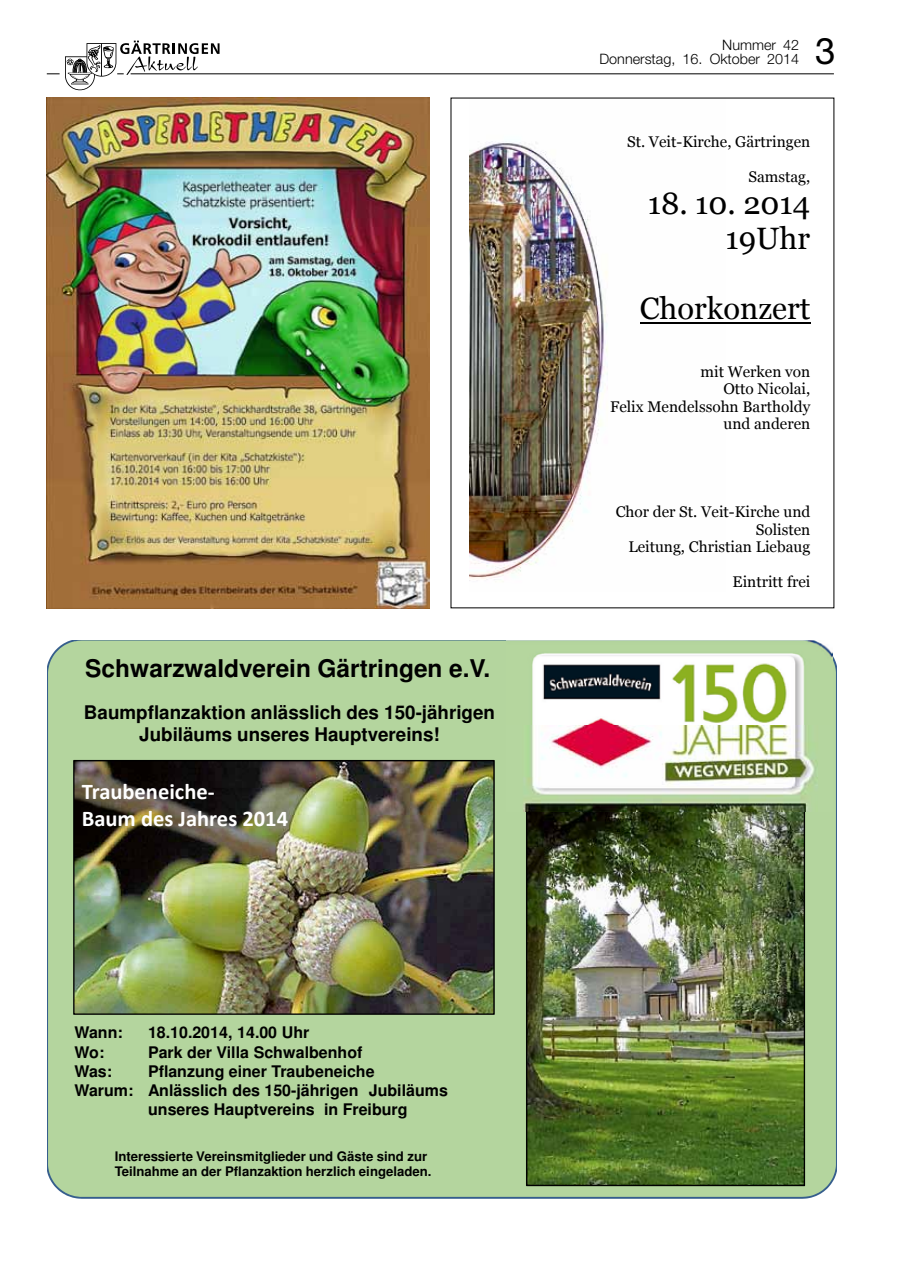
<style>
.page{position:relative;width:902px;height:1280px;background:#fff}
.page>*{position:absolute;margin:0;border:0;box-sizing:border-box;transform-origin:0 0}
.t1{font:36.75px "Helvetica Neue";color:#000}
.t2{font:30.9px/35.1px "Georgia";color:#000;text-align:right}
.t3{font:700 24.45px "Helvetica";color:#000}
.t4{font:700 22.5px/27px "Calibri";color:#fff}
.t5{font:700 18.75px/22.5px "Helvetica";color:#000;text-align:center}
.t6{font:700 16.05px "Helvetica";color:#000}
.t7{font:15.45px/17.5px "Georgia";color:#000;text-align:right}
.t8{font:300 14.4px/13.5px "Helvetica Neue";color:#000;text-align:right}
.t9{font:700 13.2px/15.8px "Helvetica";color:#000}
</style>
<div class="page">
<hr style="left:117px;top:73px;width:716px;height:1px;background:#000">
<svg style="left:47px;top:41px;width:172px;height:49px"></svg>
<img style="left:47px;top:98px;width:382px;height:510px">
<img style="left:469px;top:142px;width:256px;height:440px">
<hr style="left:639px;top:322px;width:171px;height:1px;background:#000">
<div style="left:47px;top:640px;width:789px;height:559px;background:#b4d59e"></div>
<img style="left:526px;top:811px;width:279px;height:375px">
<img style="left:507px;top:640px;width:325px;height:171px">
<img style="left:73px;top:760px;width:421px;height:255px">
<h3 class="t3" style="left:85px;top:659px;width:406px">Schwarzwaldverein Gärtringen e.V.</h3>
<p class="t5" style="left:84px;top:703px;width:412px">Baumpflanzaktion anlässlich des 150-jährigen<br>Jubiläums unseres Hauptvereins!</p>
<h3 class="t4" style="left:82px;top:778px;width:208px">Traubeneiche-<br>Baum des Jahres 2014</h3>
<p class="t6" style="left:74px;top:1026px;width:50px">Wann:</p>
<p class="t6" style="left:148px;top:1026px;width:163px">18.10.2014, 14.00 Uhr</p>
<p class="t6" style="left:74px;top:1046px;width:31px">Wo:</p>
<p class="t6" style="left:148px;top:1046px;width:216px">Park der Villa Schwalbenhof</p>
<p class="t6" style="left:74px;top:1065px;width:39px">Was:</p>
<p class="t6" style="left:148px;top:1065px;width:228px">Pflanzung einer Traubeneiche</p>
<p class="t6" style="left:74px;top:1084px;width:375px">Warum: Anlässlich des 150-jährigen Jubiläums</p>
<p class="t6" style="left:148px;top:1103px;width:261px">unseres Hauptvereins in Freiburg</p>
<p class="t9" style="left:115px;top:1149px;width:318px">Interessierte Vereinsmitglieder und Gäste sind zur<br>Teilnahme an der Pflanzaktion herzlich eingeladen.</p>
<p class="t8" style="left:599px;top:38px;width:201px">Nummer 42<br>Donnerstag, 16. Oktober 2014</p>
<h1 class="t1" style="left:815px;top:29px;width:22px">3</h1>
<p class="t7" style="left:627px;top:134px;width:185px">St. Veit-Kirche, Gärtringen</p>
<p class="t7" style="left:748px;top:169px;width:63px">Samstag,</p>
<h2 class="t2" style="left:647px;top:186px;width:164px">18. 10. 2014<br>19Uhr</h2>
<h2 class="t2" style="left:639px;top:292px;width:172px">Chorkonzert</h2>
<p class="t7" style="left:610px;top:363px;width:202px">mit Werken von<br>Otto Nicolai,<br>Felix Mendelssohn Bartholdy und anderen</p>
<p class="t7" style="left:615px;top:503px;width:196px">Chor der St. Veit-Kirche und<br>Solisten<br>Leitung, Christian Liebaug</p>
<p class="t7" style="left:732px;top:574px;width:79px">Eintritt frei</p>
</div>
